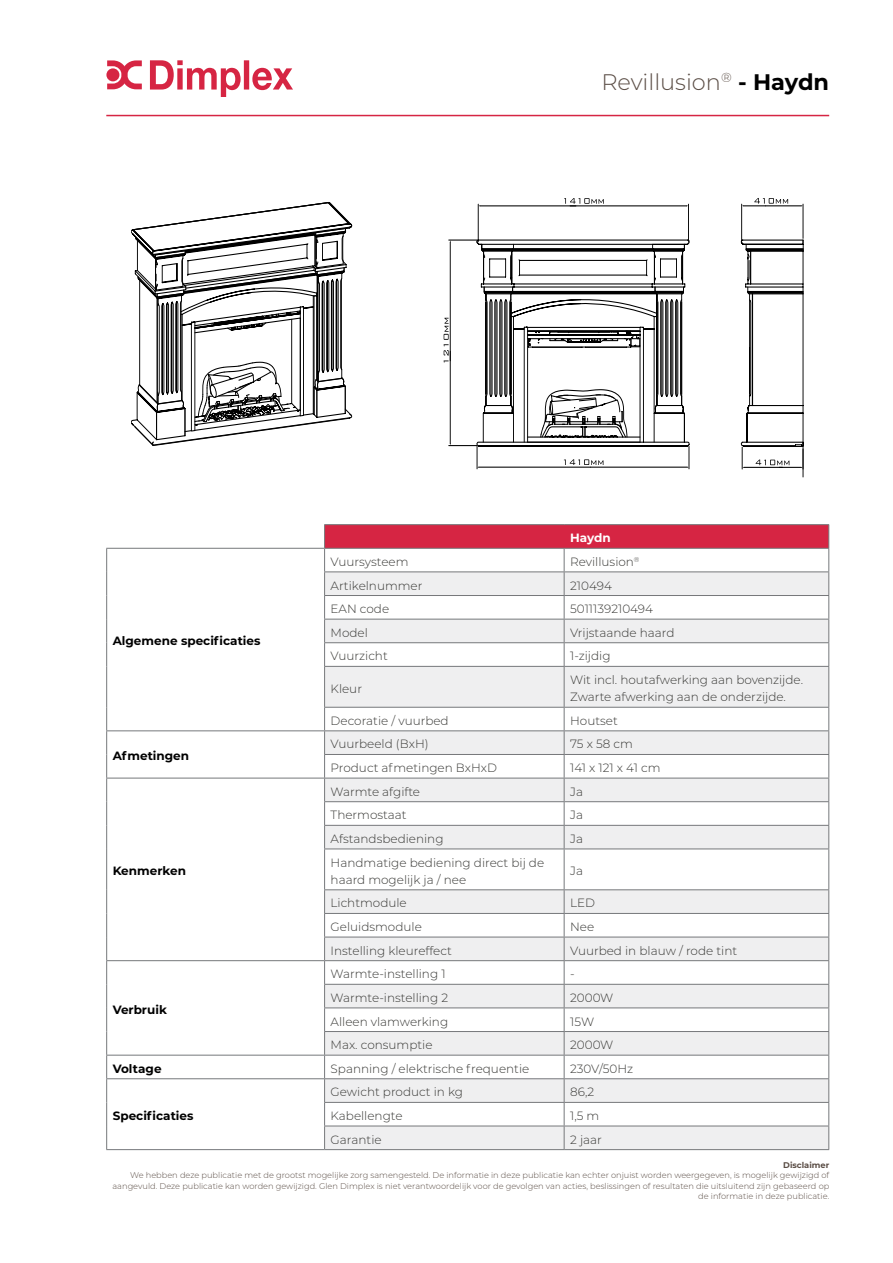
<style>
.page{position:relative;width:893px;height:1263px;background:#fff}
.page>*{position:absolute;margin:0;border:0;box-sizing:border-box;transform-origin:0 0}
.t1{font:300 22.5px "Montserrat";color:#5a4d45}
.t2{font:300 12px/17.2px "Montserrat";color:#383835}
.t3{font:700 12px "Montserrat";color:#000}
.t4{font:700 12px "Montserrat";letter-spacing:-.005em;color:#fff}
.t5{font:300 8.25px/10.5px "Montserrat";color:#5a4d45;text-align:right}
.t6{font:700 8.25px "Montserrat";color:#5a4d45}
.s1{font-weight:700;color:#000}
</style>
<div class="page">
<hr style="left:106px;top:115px;width:723px;height:1px;background:#d62543">
<svg style="left:150px;top:60px;width:143px;height:37px"></svg>
<svg style="left:107px;top:60px;width:35px;height:29px"></svg>
<hr style="left:803px;top:447px;width:1px;height:30px;background:#000">
<hr style="left:803px;top:204px;width:1px;height:34px;background:#000">
<hr style="left:741px;top:204px;width:1px;height:37px;background:#000">
<hr style="left:766px;top:206px;width:35px;height:1px;background:#000">
<svg style="left:742px;top:198px;width:46px;height:9px"></svg>
<svg style="left:741px;top:240px;width:63px;height:229px"></svg>
<hr style="left:688px;top:204px;width:1px;height:37px;background:#000">
<hr style="left:478px;top:204px;width:1px;height:38px;background:#000">
<hr style="left:570px;top:206px;width:117px;height:1px;background:#000">
<hr style="left:480px;top:206px;width:96px;height:1px;background:#000">
<svg style="left:564px;top:198px;width:40px;height:6px"></svg>
<svg style="left:444px;top:240px;width:246px;height:230px"></svg>
<svg style="left:131px;top:202px;width:221px;height:244px"></svg>
<svg style="left:325px;top:667px;width:503px;height:482px;fill:#efeff0"></svg>
<hr style="left:324px;top:524px;width:240px;height:1px;background:#76787b">
<hr style="left:564px;top:524px;width:265px;height:1px;background:#76787b">
<svg style="left:106px;top:549px;width:1px;height:117px"></svg>
<hr style="left:106px;top:666px;width:1px;height:41px;background:#76787b">
<hr style="left:106px;top:548px;width:219px;height:1px;background:#76787b">
<hr style="left:106px;top:730px;width:219px;height:1px;background:#76787b">
<svg style="left:106px;top:707px;width:1px;height:142px"></svg>
<hr style="left:106px;top:849px;width:1px;height:41px;background:#76787b">
<hr style="left:106px;top:778px;width:219px;height:1px;background:#76787b">
<hr style="left:106px;top:960px;width:219px;height:1px;background:#76787b">
<hr style="left:106px;top:1055px;width:219px;height:1px;background:#76787b">
<svg style="left:106px;top:890px;width:1px;height:259px"></svg>
<hr style="left:106px;top:1078px;width:219px;height:1px;background:#76787b">
<hr style="left:106px;top:1149px;width:219px;height:1px;background:#76787b">
<hr style="left:324px;top:849px;width:1px;height:40px;background:#76787b">
<hr style="left:828px;top:849px;width:1px;height:40px;background:#76787b">
<hr style="left:564px;top:849px;width:1px;height:40px;background:#76787b">
<svg style="left:324px;top:525px;width:505px;height:141px"></svg>
<hr style="left:324px;top:666px;width:240px;height:1px;background:#76787b">
<hr style="left:324px;top:667px;width:1px;height:40px;background:#76787b">
<hr style="left:324px;top:707px;width:240px;height:1px;background:#76787b">
<hr style="left:564px;top:666px;width:265px;height:1px;background:#76787b">
<hr style="left:564px;top:707px;width:265px;height:1px;background:#76787b">
<hr style="left:828px;top:667px;width:1px;height:40px;background:#76787b">
<hr style="left:564px;top:667px;width:1px;height:40px;background:#76787b">
<hr style="left:325px;top:730px;width:239px;height:1px;background:#76787b">
<hr style="left:324px;top:754px;width:240px;height:1px;background:#76787b">
<hr style="left:324px;top:801px;width:240px;height:1px;background:#76787b">
<hr style="left:564px;top:730px;width:265px;height:1px;background:#76787b">
<hr style="left:564px;top:754px;width:265px;height:1px;background:#76787b">
<hr style="left:564px;top:801px;width:265px;height:1px;background:#76787b">
<hr style="left:325px;top:778px;width:239px;height:1px;background:#76787b">
<hr style="left:324px;top:825px;width:240px;height:1px;background:#76787b">
<svg style="left:324px;top:708px;width:1px;height:140px"></svg>
<hr style="left:324px;top:848px;width:240px;height:1px;background:#76787b">
<hr style="left:564px;top:778px;width:265px;height:1px;background:#76787b">
<hr style="left:564px;top:825px;width:265px;height:1px;background:#76787b">
<hr style="left:564px;top:848px;width:265px;height:1px;background:#76787b">
<svg style="left:828px;top:708px;width:1px;height:140px"></svg>
<svg style="left:564px;top:708px;width:1px;height:140px"></svg>
<hr style="left:324px;top:889px;width:240px;height:1px;background:#76787b">
<hr style="left:324px;top:913px;width:240px;height:1px;background:#76787b">
<hr style="left:564px;top:889px;width:265px;height:1px;background:#76787b">
<hr style="left:564px;top:913px;width:265px;height:1px;background:#76787b">
<hr style="left:324px;top:937px;width:240px;height:1px;background:#76787b">
<hr style="left:325px;top:960px;width:239px;height:1px;background:#76787b">
<hr style="left:564px;top:937px;width:265px;height:1px;background:#76787b">
<hr style="left:564px;top:960px;width:265px;height:1px;background:#76787b">
<hr style="left:324px;top:984px;width:240px;height:1px;background:#76787b">
<hr style="left:324px;top:1007px;width:240px;height:1px;background:#76787b">
<hr style="left:564px;top:984px;width:265px;height:1px;background:#76787b">
<hr style="left:564px;top:1007px;width:265px;height:1px;background:#76787b">
<hr style="left:324px;top:1031px;width:240px;height:1px;background:#76787b">
<hr style="left:325px;top:1055px;width:239px;height:1px;background:#76787b">
<hr style="left:564px;top:1031px;width:265px;height:1px;background:#76787b">
<hr style="left:564px;top:1055px;width:265px;height:1px;background:#76787b">
<hr style="left:325px;top:1078px;width:239px;height:1px;background:#76787b">
<hr style="left:324px;top:1102px;width:240px;height:1px;background:#76787b">
<hr style="left:564px;top:1078px;width:265px;height:1px;background:#76787b">
<hr style="left:564px;top:1102px;width:265px;height:1px;background:#76787b">
<hr style="left:324px;top:1125px;width:240px;height:1px;background:#76787b">
<svg style="left:324px;top:890px;width:1px;height:259px"></svg>
<hr style="left:564px;top:1125px;width:265px;height:1px;background:#76787b">
<svg style="left:828px;top:890px;width:1px;height:259px"></svg>
<svg style="left:564px;top:890px;width:1px;height:259px"></svg>
<hr style="left:325px;top:1149px;width:239px;height:1px;background:#76787b">
<hr style="left:564px;top:1149px;width:265px;height:1px;background:#76787b">
<h1 class="t1" style="left:601px;top:66px;width:229px">Revillusion<sup>®</sup> <span class="s1">- Haydn</span></h1>
<p class="t3" style="left:113px;top:632px;width:149px">Algemene specificaties</p>
<p class="t3" style="left:113px;top:747px;width:78px">Afmetingen</p>
<p class="t3" style="left:113px;top:862px;width:75px">Kenmerken</p>
<p class="t3" style="left:113px;top:1001px;width:56px">Verbruik</p>
<p class="t4" style="left:570px;top:529px;width:42px">Haydn</p>
<p class="t2" style="left:331px;top:553px;width:79px">Vuursysteem</p>
<p class="t2" style="left:570px;top:553px;width:71px">Revillusion<sup>®</sup></p>
<p class="t2" style="left:331px;top:576px;width:93px">Artikelnummer</p>
<p class="t2" style="left:570px;top:576px;width:43px">210494</p>
<p class="t2" style="left:331px;top:600px;width:60px">EAN code</p>
<p class="t2" style="left:570px;top:600px;width:84px">5011139210494</p>
<p class="t2" style="left:331px;top:623px;width:39px">Model</p>
<p class="t2" style="left:570px;top:623px;width:106px">Vrijstaande haard</p>
<p class="t2" style="left:331px;top:647px;width:59px">Vuurzicht</p>
<p class="t2" style="left:570px;top:647px;width:42px">1-zijdig</p>
<p class="t2" style="left:331px;top:679px;width:33px">Kleur</p>
<p class="t2" style="left:570px;top:671px;width:235px">Wit incl. houtafwerking aan bovenzijde.<br>Zwarte afwerking aan de onderzijde.</p>
<p class="t2" style="left:331px;top:711px;width:120px">Decoratie / vuurbed</p>
<p class="t2" style="left:570px;top:711px;width:49px">Houtset</p>
<p class="t2" style="left:331px;top:735px;width:100px">Vuurbeeld (BxH)</p>
<p class="t2" style="left:570px;top:735px;width:64px">75 x 58 cm</p>
<p class="t2" style="left:331px;top:759px;width:168px">Product afmetingen BxHxD</p>
<p class="t2" style="left:570px;top:759px;width:92px">141 x 121 x 41 cm</p>
<p class="t2" style="left:331px;top:782px;width:91px">Warmte afgifte</p>
<p class="t2" style="left:570px;top:782px;width:14px">Ja</p>
<p class="t2" style="left:331px;top:806px;width:78px">Thermostaat</p>
<p class="t2" style="left:570px;top:806px;width:14px">Ja</p>
<p class="t2" style="left:331px;top:830px;width:114px">Afstandsbediening</p>
<p class="t2" style="left:570px;top:830px;width:14px">Ja</p>
<p class="t2" style="left:331px;top:853px;width:215px">Handmatige bediening direct bij de haard mogelijk ja / nee</p>
<p class="t2" style="left:570px;top:862px;width:14px">Ja</p>
<p class="t2" style="left:331px;top:894px;width:78px">Lichtmodule</p>
<p class="t2" style="left:570px;top:894px;width:26px">LED</p>
<p class="t2" style="left:331px;top:918px;width:93px">Geluidsmodule</p>
<p class="t2" style="left:570px;top:918px;width:26px">Nee</p>
<p class="t2" style="left:331px;top:941px;width:123px">Instelling kleureffect</p>
<p class="t2" style="left:570px;top:941px;width:169px">Vuurbed in blauw / rode tint</p>
<p class="t2" style="left:331px;top:965px;width:116px">Warmte-instelling 1</p>
<p class="t2" style="left:570px;top:965px;width:6px">-</p>
<p class="t2" style="left:331px;top:989px;width:119px">Warmte-instelling 2</p>
<p class="t2" style="left:570px;top:989px;width:45px">2000W</p>
<p class="t2" style="left:331px;top:1012px;width:119px">Alleen vlamwerking</p>
<p class="t2" style="left:570px;top:1012px;width:26px">15W</p>
<p class="t2" style="left:331px;top:1036px;width:103px">Max. consumptie</p>
<p class="t2" style="left:570px;top:1036px;width:45px">2000W</p>
<p class="t3" style="left:113px;top:1060px;width:50px">Voltage</p>
<p class="t2" style="left:331px;top:1059px;width:200px">Spanning / elektrische frequentie</p>
<p class="t2" style="left:570px;top:1059px;width:65px">230V/50Hz</p>
<p class="t3" style="left:113px;top:1107px;width:82px">Specificaties</p>
<p class="t2" style="left:331px;top:1083px;width:134px">Gewicht product in kg</p>
<p class="t2" style="left:570px;top:1083px;width:26px">86,2</p>
<p class="t2" style="left:331px;top:1107px;width:73px">Kabellengte</p>
<p class="t2" style="left:570px;top:1107px;width:31px">1,5 m</p>
<p class="t2" style="left:331px;top:1130px;width:53px">Garantie</p>
<p class="t2" style="left:570px;top:1130px;width:33px">2 jaar</p>
<p class="t6" style="left:783px;top:1159px;width:48px">Disclaimer</p>
<p class="t5" style="left:112px;top:1170px;width:718px">We hebben deze publicatie met de grootst mogelijke zorg samengesteld. De informatie in deze publicatie kan echter onjuist worden weergegeven, is mogelijk gewijzigd of aangevuld. Deze publicatie kan worden gewijzigd. Glen Dimplex is niet verantwoordelijk voor de gevolgen van acties, beslissingen of resultaten die uitsluitend zijn gebaseerd op de informatie in deze publicatie.</p>
</div>
